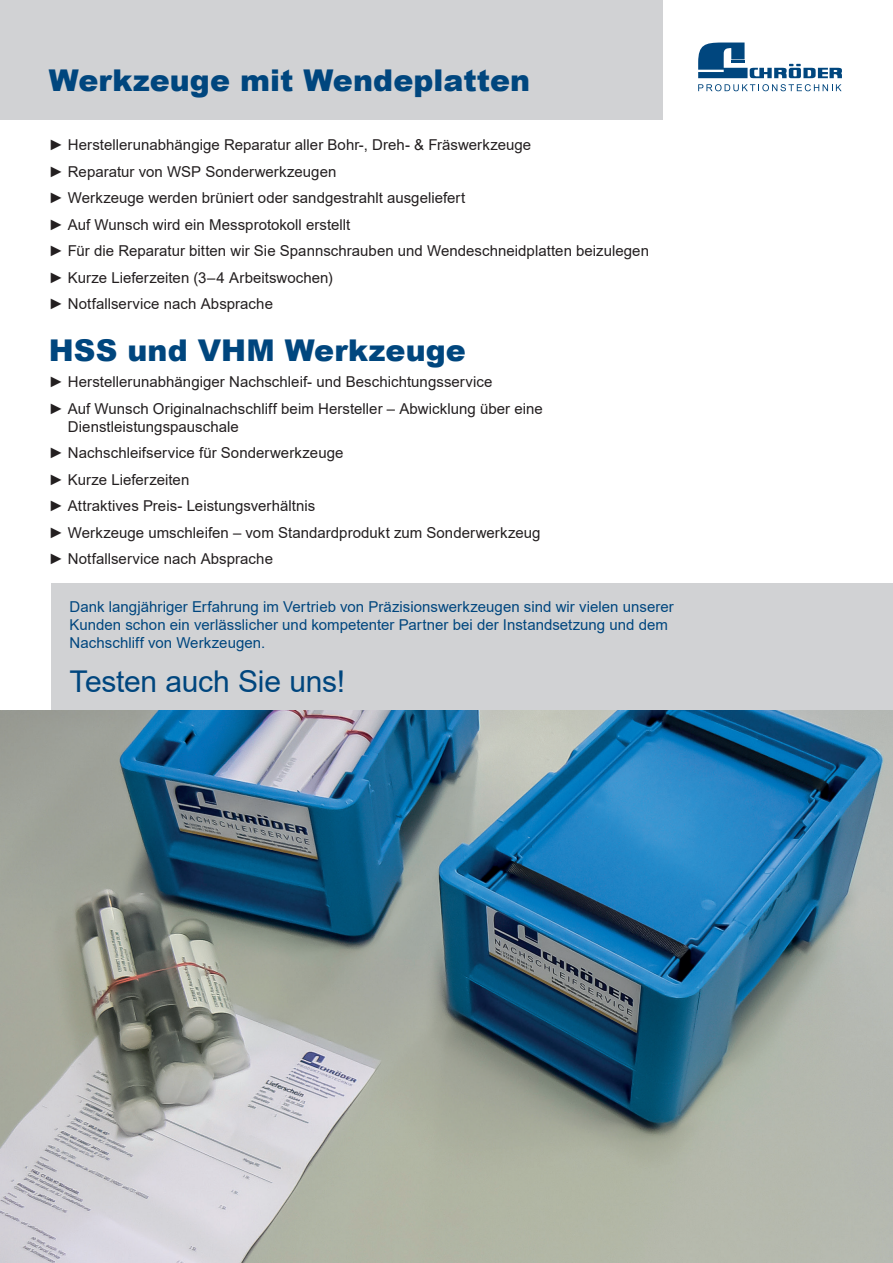
<style>
.page{position:relative;width:893px;height:1263px;background:#fff}
.page>*{position:absolute;margin:0;border:0;box-sizing:border-box;transform-origin:0 0}
.t1{font:900 30px "Arial";letter-spacing:.005em;color:#00467e}
.t2{font:30px "Arial";letter-spacing:-.01em;color:#00467e}
.t3{font:15px/26.5px "Arial";letter-spacing:.005em;color:#231f20}
.t4{font:15px/18px "Arial";letter-spacing:.005em;color:#00467e}
.s1{font-weight:700}
</style>
<div class="page">
<svg style="left:698px;top:84px;width:144px;height:7px"></svg>
<svg style="left:698px;top:43px;width:144px;height:35px"></svg>
<div style="left:51px;top:583px;width:842px;height:127px;background:#d1d2d4"></div>
<div style="left:0;top:0;width:662px;height:119px;background:#d1d2d4"></div>
<img style="left:0;top:710px;width:893px;height:553px">
<h1 class="t1" style="left:49px;top:59px;width:483px">Werkzeuge mit Wendeplatten</h1>
<p class="t3" style="left:49px;top:132px;width:602px"><span class="s1">►</span> Herstellerunabhängige Reparatur aller Bohr-, Dreh- &amp; Fräswerkzeuge<br><span class="s1">►</span> Reparatur von WSP Sonderwerkzeugen<br><span class="s1">►</span> Werkzeuge werden brüniert oder sandgestrahlt ausgeliefert<br><span class="s1">►</span> Auf Wunsch wird ein Messprotokoll erstellt<br><span class="s1">►</span> Für die Reparatur bitten wir Sie Spannschrauben und Wendeschneidplatten beizulegen <span class="s1">►</span> Kurze Lieferzeiten (3–4 Arbeitswochen)<br><span class="s1">►</span> Notfallservice nach Absprache</p>
<h1 class="t1" style="left:49px;top:328px;width:418px">HSS und VHM Werkzeuge</h1>
<p class="t3" style="left:49px;top:369px;width:495px"><span class="s1">►</span> Herstellerunabhängiger Nachschleif- und Beschichtungsservice<br><span class="s1">►</span> Auf Wunsch Originalnachschliff beim Hersteller – Abwicklung über eine</p>
<p class="t3" style="left:49px;top:413px;width:493px;text-indent:19px">Dienstleistungspauschale<br><span class="s1">►</span> Nachschleifservice für Sonderwerkzeuge<br><span class="s1">►</span> Kurze Lieferzeiten<br><span class="s1">►</span> Attraktives Preis- Leistungsverhältnis<br><span class="s1">►</span> Werkzeuge umschleifen – vom Standardprodukt zum Sonderwerkzeug <span class="s1">►</span> Notfallservice nach Absprache</p>
<p class="t4" style="left:70px;top:598px;width:606px">Dank langjähriger Erfahrung im Vertrieb von Präzisionswerkzeugen sind wir vielen unserer<br>Kunden schon ein verlässlicher und kompetenter Partner bei der Instandsetzung und dem<br>Nachschliff von Werkzeugen.</p>
<h1 class="t2" style="left:70px;top:661px;width:277px">Testen auch Sie uns!</h1>
</div>
